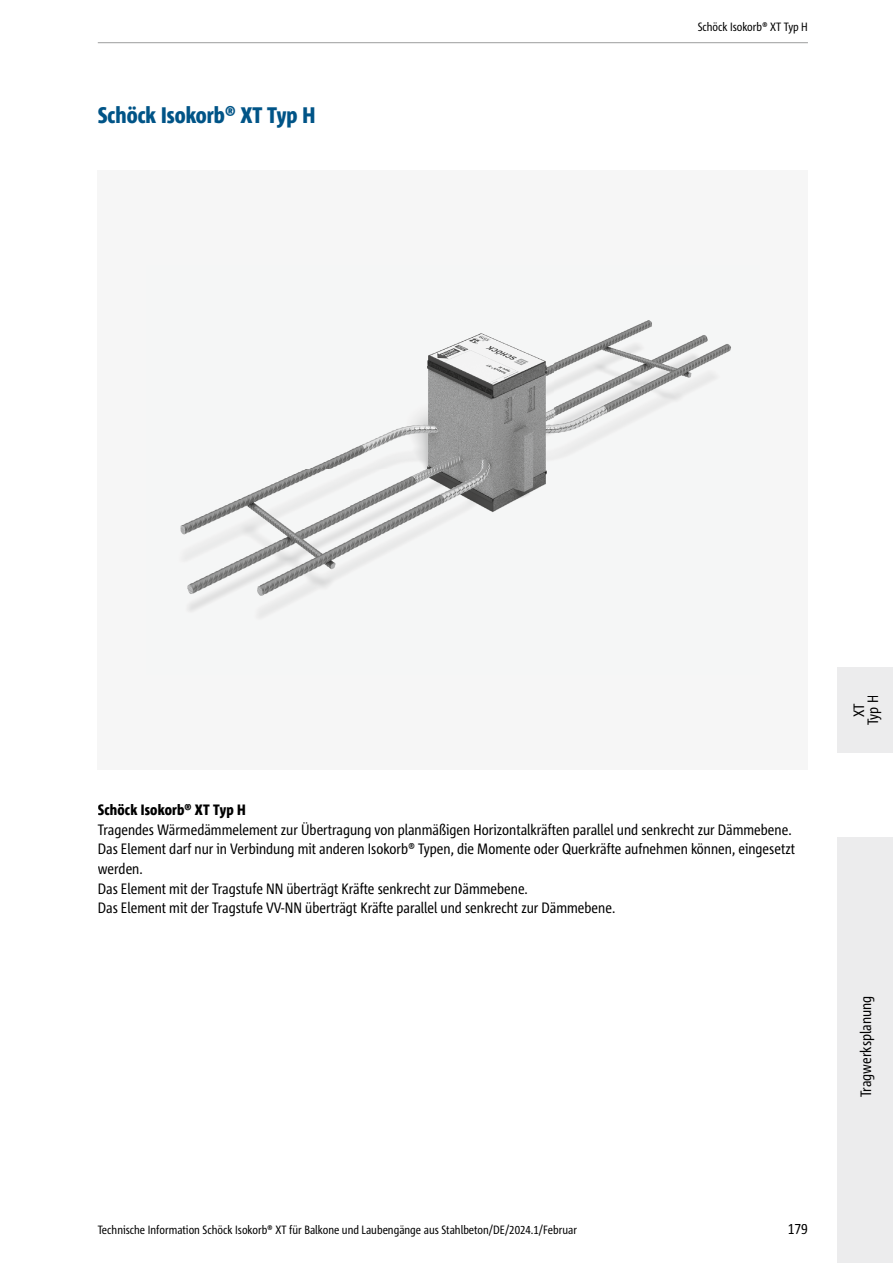
<style>
.page{position:relative;width:893px;height:1263px;background:#fff}
.page>*{position:absolute;margin:0;border:0;box-sizing:border-box;transform-origin:0 0}
.t1{font:800 condensed 22.5px "Corpid Schoeck";color:#005487}
.t2{font:condensed 15px/19.5px "Corpid Schoeck";color:#000}
.t3{font:800 condensed 15px "Corpid Schoeck";letter-spacing:.01em;color:#000}
.t4{font:condensed 12px "Corpid Schoeck";color:#000}
</style>
<div class="page">
<div style="left:98px;top:170px;width:710px;height:600px;background:#f6f6f6"></div>
<img style="left:180px;top:320px;width:551px;height:297px">
<div style="left:838px;top:837px;width:55px;height:426px;background:#ececed"></div>
<div style="left:838px;top:668px;width:55px;height:85px;background:#ececed"></div>
<hr style="left:98px;top:42px;width:710px;height:1px;background:#9c9d9d">
<h1 class="t1" style="left:98px;top:101px;width:219px">Schöck Isokorb® XT Typ H</h1>
<p class="t4" style="left:698px;top:19px;width:112px">Schöck Isokorb® XT Typ H</p>
<p class="t3" style="left:98px;top:801px;width:149px">Schöck Isokorb® XT Typ H</p>
<p class="t2" style="left:98px;top:820px;width:699px">Tragendes Wärmedämmelement zur Übertragung von planmäßigen Horizontalkräften parallel und senkrecht zur Dämmebene.<br>Das Element darf nur in Verbindung mit anderen Isokorb® Typen, die Momente oder Querkräfte aufnehmen können, eingesetzt werden.<br>Das Element mit der Tragstufe NN überträgt Kräfte senkrecht zur Dämmebene.<br>Das Element mit der Tragstufe VV-NN überträgt Kräfte parallel und senkrecht zur Dämmebene.</p>
<p class="t2" style="left:852px;top:725px;width:32px;line-height:14.1px;text-align:center;rotate:-90deg">XT<br>Typ H</p>
<p class="t2" style="left:856px;top:1097px;width:103px;rotate:-90deg">Tragwerksplanung</p>
<p class="t4" style="left:98px;top:1222px;width:481px">Technische Information Schöck Isokorb® XT für Balkone und Laubengänge aus Stahlbeton/DE/2024.1/Februar</p>
<p class="t2" style="left:788px;top:1219px;width:22px">179</p>
</div>
